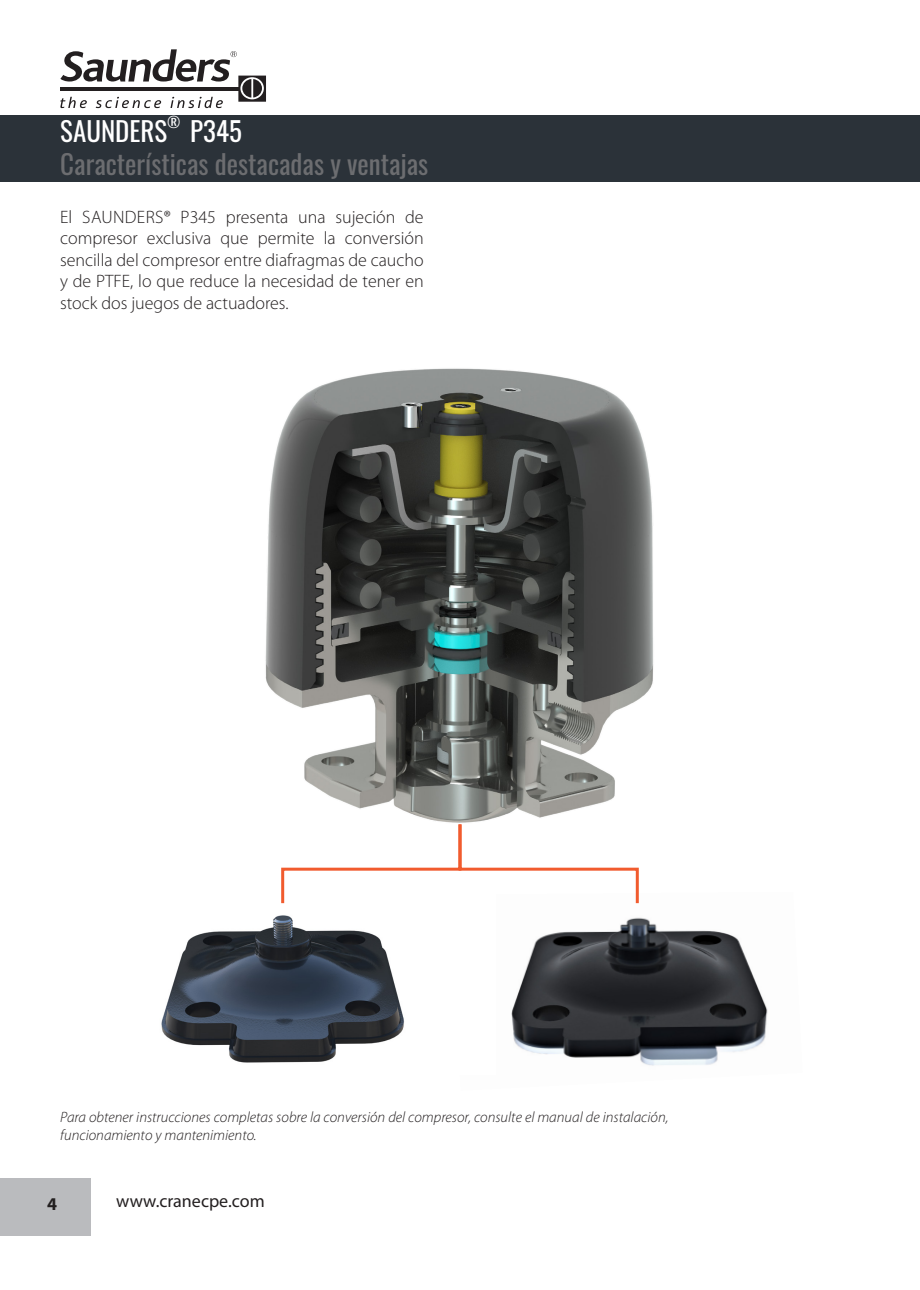
<style>
.page{position:relative;width:920px;height:1290px;background:#fff}
.page>*{position:absolute;margin:0;border:0;box-sizing:border-box;transform-origin:0 0}
.t1{font:27px "Oswald";color:#6c6d70}
.t2{font:27px "Oswald";color:#fff}
.t3{font:300 18px/21.6px "Myriad Pro";color:#231f20;text-align:justify}
.t4{font:18px "Myriad Pro";color:#231f20}
.t5{font:700 18px "Myriad Pro";color:#231f20}
.t6{font:italic 300 15px/18px "Myriad Pro";color:#231f20}
.t7{font:15px "Oswald";color:#fff}
</style>
<div class="page">
<div style="left:0;top:116px;width:906px;height:66px;background:#2b3239"></div>
<div style="left:906px;top:116px;width:14px;height:66px;background:#2b3239"></div>
<div style="left:0;top:1178px;width:91px;height:57px;background:#babbbe"></div>
<svg style="left:60px;top:49px;width:206px;height:59px"></svg>
<img style="left:265px;top:368px;width:389px;height:453px">
<img style="left:511px;top:917px;width:257px;height:149px">
<img style="left:161px;top:915px;width:243px;height:148px">
<svg style="left:281px;top:821px;width:358px;height:83px"></svg>
<p class="t2" style="left:60px;top:107px;width:108px">SAUNDERS</p>
<p class="t7" style="left:167px;top:109px;width:15px">®</p>
<p class="t2" style="left:190px;top:107px;width:53px">P345</p>
<p class="t1" style="left:60px;top:140px;width:370px">Características destacadas y ventajas</p>
<p class="t3" style="left:60px;top:206px;width:365px">El SAUNDERS® P345 presenta una sujeción de compresor exclusiva que permite la conversión sencilla del compresor entre diafragmas de caucho y de PTFE, lo que reduce la necesidad de tener en stock dos juegos de actuadores.</p>
<p class="t6" style="left:60px;top:1108px;width:610px">Para obtener instrucciones completas sobre la conversión del compresor, consulte el manual de instalación, funcionamiento y mantenimiento.</p>
<p class="t5" style="left:47px;top:1194px;width:11px">4</p>
<p class="t4" style="left:116px;top:1191px;width:150px">www.cranecpe.com</p>
</div>
